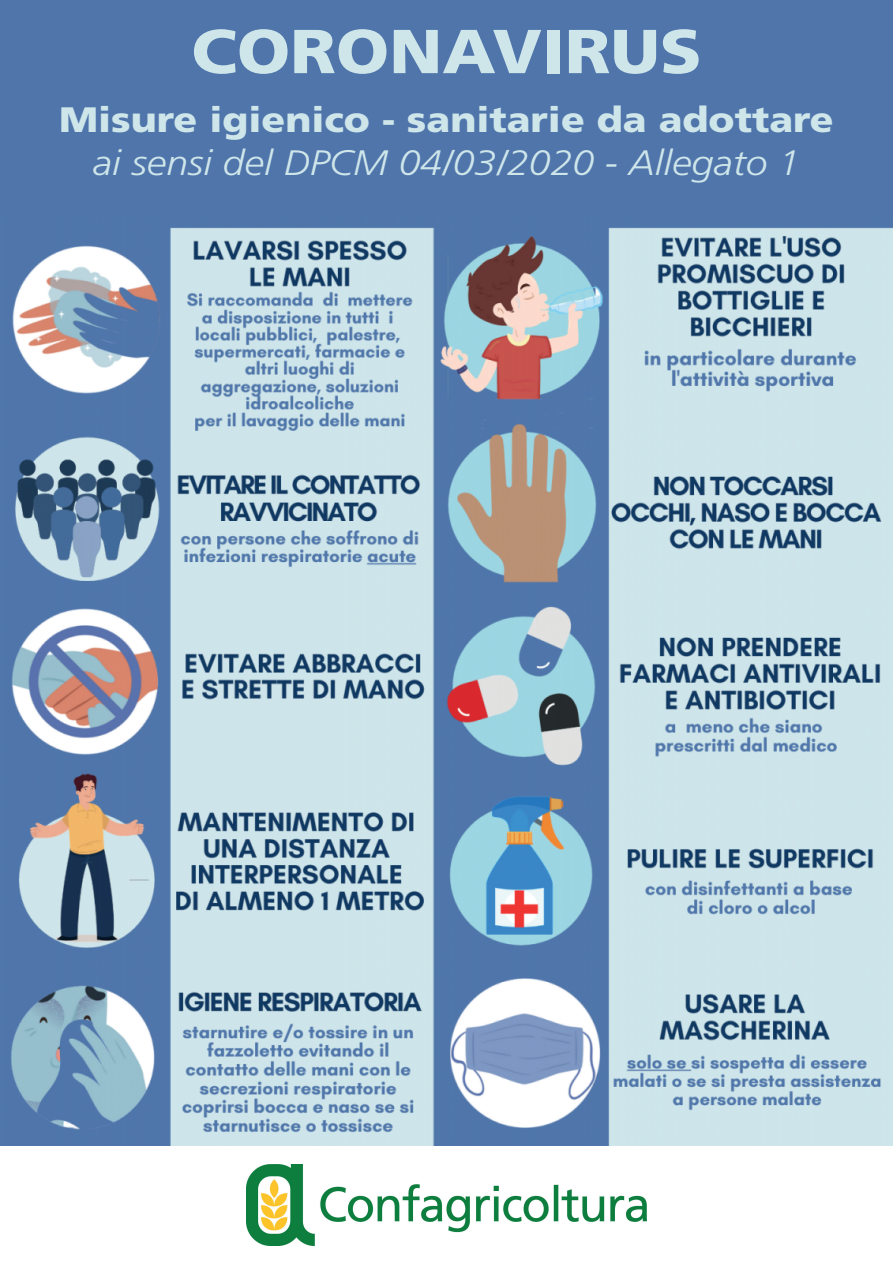
<style>
.page{position:relative;width:893px;height:1263px;background:#fff}
.page>*{position:absolute;margin:0;border:0;box-sizing:border-box;transform-origin:0 0}
.t1{font:900 61.95px "Frutiger LT Std";color:#cee6ea;scale:1.11 1}
.t2{font:900 35.4px "Frutiger LT Std";color:#cee6ea;scale:1.11 1}
.t3{font:italic 300 35.4px "Frutiger LT Std";color:#cee6ea;scale:1.11 1}
</style>
<div class="page">
<img style="left:0;top:214px;width:893px;height:932px">
<div style="left:0;top:0;width:893px;height:214px;background:#4f75ab"></div>
<img style="left:247px;top:1164px;width:399px;height:81px">
<h1 class="t1" style="left:191px;top:14px;width:461px">CORONAVIRUS</h1>
<p class="t2" style="left:59px;top:99px;width:699px">Misure igienico - sanitarie da adottare</p>
<p class="t3" style="left:93px;top:142px;width:639px">ai sensi del DPCM 04/03/2020 - Allegato 1</p>
</div>
